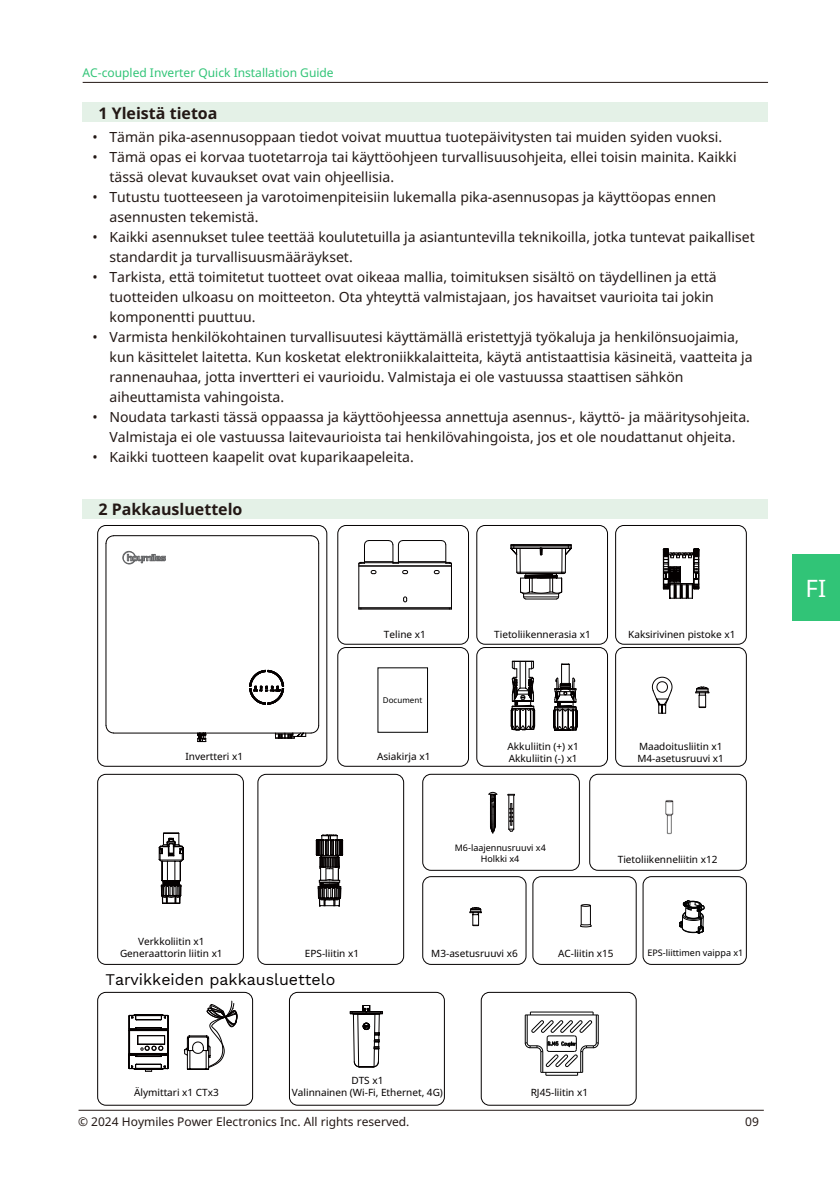
<style>
.page{position:relative;width:840px;height:1191px;background:#fff}
.page>*{position:absolute;margin:0;border:0;box-sizing:border-box;transform-origin:0 0}
.t1{font:24px "Noto Sans";color:#fff}
.t2{font:700 16px "Noto Sans";color:#231815}
.t3{font:16px "Work Sans";color:#040000}
.t4{font:14px/20px "Noto Sans";color:#231815}
.t5{font:12px "Noto Sans";color:#231815}
.t6{font:12px "Noto Sans";color:#31c477}
.t7{font:10px/12px "Noto Sans";color:#040000}
.t8{font:9px/11px "Noto Sans";color:#040000;text-align:center}
.t9{font:8px "Noto Sans";color:#000}
</style>
<div class="page">
<hr style="left:83px;top:82px;width:684px;height:1px;background:#231815">
<hr style="left:451px;top:563px;width:1px;height:46px;background:#040000">
<hr style="left:402px;top:540px;width:39px;height:1px;background:#040000">
<hr style="left:398px;top:561px;width:47px;height:1px;background:#040000">
<hr style="left:398px;top:562px;width:47px;height:1px;background:#040000">
<hr style="left:358px;top:565px;width:93px;height:1px;background:#040000">
<hr style="left:358px;top:607px;width:93px;height:1px;background:#040000">
<hr style="left:358px;top:609px;width:93px;height:1px;background:#040000">
<hr style="left:358px;top:563px;width:1px;height:46px;background:#040000">
<svg style="left:403px;top:596px;width:4px;height:6px"></svg>
<svg style="left:433px;top:540px;width:19px;height:34px"></svg>
<svg style="left:358px;top:540px;width:50px;height:34px"></svg>
<svg style="left:510px;top:544px;width:61px;height:56px"></svg>
<svg style="left:662px;top:548px;width:37px;height:51px"></svg>
<svg style="left:651px;top:676px;width:58px;height:38px"></svg>
<svg style="left:553px;top:663px;width:24px;height:68px"></svg>
<svg style="left:510px;top:660px;width:25px;height:71px"></svg>
<hr style="left:105px;top:543px;width:1px;height:182px;background:#040000">
<hr style="left:113px;top:732px;width:198px;height:1px;background:#040000">
<hr style="left:113px;top:535px;width:198px;height:1px;background:#040000">
<hr style="left:318px;top:543px;width:1px;height:182px;background:#040000">
<svg style="left:105px;top:724px;width:9px;height:10px"></svg>
<svg style="left:105px;top:535px;width:9px;height:9px"></svg>
<svg style="left:310px;top:535px;width:9px;height:9px"></svg>
<svg style="left:122px;top:550px;width:44px;height:15px"></svg>
<svg style="left:196px;top:669px;width:123px;height:73px"></svg>
<div style="left:615px;top:525px;width:131px;height:119px;border:1px solid #040000;border-radius:8px"></div>
<div style="left:476px;top:525px;width:131px;height:119px;border:1px solid #040000;border-radius:8px"></div>
<div style="left:337px;top:525px;width:131px;height:119px;border:1px solid #040000;border-radius:8px"></div>
<div style="left:615px;top:647px;width:131px;height:119px;border:1px solid #040000;border-radius:8px"></div>
<div style="left:476px;top:647px;width:131px;height:119px;border:1px solid #040000;border-radius:8px"></div>
<div style="left:337px;top:647px;width:131px;height:119px;border:1px solid #040000;border-radius:8px"></div>
<div style="left:97px;top:525px;width:230px;height:241px;border:1px solid #040000;border-radius:8px"></div>
<svg style="left:183px;top:1000px;width:55px;height:70px"></svg>
<svg style="left:128px;top:1014px;width:41px;height:58px"></svg>
<hr style="left:530px;top:1011px;width:62px;height:1px;background:#000">
<svg style="left:524px;top:1012px;width:75px;height:63px"></svg>
<div style="left:480px;top:992px;width:156px;height:113px;border:1px solid #040000;border-radius:8px"></div>
<svg style="left:349px;top:1005px;width:34px;height:62px"></svg>
<div style="left:289px;top:992px;width:155px;height:113px;border:1px solid #040000;border-radius:8px"></div>
<div style="left:97px;top:992px;width:156px;height:113px;border:1px solid #040000;border-radius:8px"></div>
<div style="left:257px;top:774px;width:147px;height:190px;border:1px solid #040000;border-radius:8px"></div>
<div style="left:97px;top:774px;width:147px;height:190px;border:1px solid #040000;border-radius:8px"></div>
<svg style="left:158px;top:832px;width:26px;height:72px"></svg>
<svg style="left:315px;top:834px;width:28px;height:73px"></svg>
<div style="left:422px;top:774px;width:157px;height:96px;border:1px solid #040000;border-radius:8px"></div>
<div style="left:589px;top:774px;width:157px;height:96px;border:1px solid #040000;border-radius:8px"></div>
<div style="left:642px;top:876px;width:104px;height:88px;border:1px solid #040000;border-radius:8px"></div>
<div style="left:532px;top:876px;width:104px;height:88px;border:1px solid #040000;border-radius:8px"></div>
<div style="left:422px;top:876px;width:104px;height:88px;border:1px solid #040000;border-radius:8px"></div>
<hr style="left:513px;top:795px;width:1px;height:34px;background:#040000">
<hr style="left:508px;top:795px;width:1px;height:34px;background:#040000">
<svg style="left:508px;top:803px;width:6px;height:29px"></svg>
<svg style="left:488px;top:791px;width:9px;height:43px"></svg>
<svg style="left:469px;top:907px;width:13px;height:19px"></svg>
<img style="left:665px;top:800px;width:9px;height:35px">
<svg style="left:580px;top:904px;width:12px;height:23px"></svg>
<hr style="left:78px;top:1110px;width:685px;height:1px;background:#231815">
<div style="left:83px;top:102px;width:684px;height:20px;background:#e4f1e7"></div>
<div style="left:83px;top:499px;width:684px;height:19px;background:#e4f1e7"></div>
<svg style="left:679px;top:900px;width:25px;height:34px"></svg>
<div style="left:792px;top:554px;width:47px;height:66px;background:#31c477"></div>
<p class="t6" style="left:83px;top:64px;width:252px">AC-coupled Inverter Quick Installation Guide</p>
<p class="t2" style="left:98px;top:102px;width:121px">1 Yleistä tietoa</p>
<p class="t4" style="left:92px;top:127px;width:631px">• Tämän pika-asennusoppaan tiedot voivat muuttua tuotepäivitysten tai muiden syiden vuoksi.</p>
<p class="t4" style="left:109px;top:147px;width:628px;text-indent:-17px">• Tämä opas ei korvaa tuotetarroja tai käyttöohjeen turvallisuusohjeita, ellei toisin mainita. Kaikki tässä olevat kuvaukset ovat vain ohjeellisia.</p>
<p class="t4" style="left:109px;top:187px;width:608px;text-indent:-17px">• Tutustu tuotteeseen ja varotoimenpiteisiin lukemalla pika-asennusopas ja käyttöopas ennen asennusten tekemistä.</p>
<p class="t4" style="left:109px;top:227px;width:646px;text-indent:-17px">• Kaikki asennukset tulee teettää koulutetuilla ja asiantuntevilla teknikoilla, jotka tuntevat paikalliset standardit ja turvallisuusmääräykset.</p>
<p class="t4" style="left:109px;top:267px;width:608px;text-indent:-17px">• Tarkista, että toimitetut tuotteet ovat oikeaa mallia, toimituksen sisältö on täydellinen ja että tuotteiden ulkoasu on moitteeton. Ota yhteyttä valmistajaan, jos havaitset vaurioita tai jokin komponentti puuttuu.</p>
<p class="t4" style="left:109px;top:327px;width:644px;text-indent:-17px">• Varmista henkilökohtainen turvallisuutesi käyttämällä eristettyjä työkaluja ja henkilönsuojaimia, kun käsittelet laitetta. Kun kosketat elektroniikkalaitteita, käytä antistaattisia käsineitä, vaatteita ja rannenauhaa, jotta invertteri ei vaurioidu. Valmistaja ei ole vastuussa staattisen sähkön aiheuttamista vahingoista.</p>
<p class="t4" style="left:92px;top:407px;width:658px;text-align:center">• Noudata tarkasti tässä oppaassa ja käyttöohjeessa annettuja asennus-, käyttö- ja määritysohjeita.<br>Valmistaja ei ole vastuussa laitevaurioista tai henkilövahingoista, jos et ole noudattanut ohjeita.</p>
<p class="t4" style="left:92px;top:448px;width:322px">• Kaikki tuotteen kaapelit ovat kuparikaapeleita.</p>
<p class="t2" style="left:98px;top:497px;width:145px">2 Pakkausluettelo</p>
<p class="t7" style="left:185px;top:750px;width:59px">Invertteri x1</p>
<p class="t7" style="left:120px;top:936px;width:104px;text-align:center">Verkkoliitin x1<br>Generaattorin liitin x1</p>
<p class="t7" style="left:384px;top:628px;width:43px">Teline x1</p>
<p class="t7" style="left:494px;top:628px;width:98px">Tietoliikennerasia x1</p>
<p class="t9" style="left:382px;top:694px;width:41px">Document</p>
<p class="t7" style="left:627px;top:628px;width:109px">Kaksirivinen pistoke x1</p>
<p class="t7" style="left:377px;top:750px;width:55px">Asiakirja x1</p>
<p class="t7" style="left:507px;top:741px;width:73px">Akkuliitin (+) x1<br>Akkuliitin (-) x1</p>
<p class="t7" style="left:637px;top:741px;width:88px">Maadoitusliitin x1<br>M4-asetusruuvi x1</p>
<p class="t8" style="left:454px;top:842px;width:93px">M6-laajennusruuvi x4<br>Holkki x4</p>
<p class="t7" style="left:617px;top:853px;width:101px">Tietoliikenneliitin x12</p>
<p class="t7" style="left:305px;top:947px;width:56px">EPS-liitin x1</p>
<p class="t7" style="left:431px;top:947px;width:88px">M3-asetusruuvi x6</p>
<p class="t7" style="left:557px;top:948px;width:57px">AC-liitin x15</p>
<p class="t8" style="left:647px;top:947px;width:97px">EPS-liittimen vaippa x1</p>
<p class="t3" style="left:105px;top:967px;width:231px">Tarvikkeiden pakkausluettelo</p>
<p class="t7" style="left:134px;top:1086px;width:86px">Älymittari x1 CTx3</p>
<p class="t7" style="left:292px;top:1074px;width:152px;text-align:center">DTS x1<br>Valinnainen (Wi-Fi, Ethernet, 4G)</p>
<p class="t7" style="left:530px;top:1086px;width:59px">RJ45-liitin x1</p>
<p class="t5" style="left:78px;top:1113px;width:333px">© 2024 Hoymiles Power Electronics Inc. All rights reserved.</p>
<p class="t5" style="left:744px;top:1113px;width:15px">09</p>
<h1 class="t1" style="left:805px;top:571px;width:22px">FI</h1>
</div>
